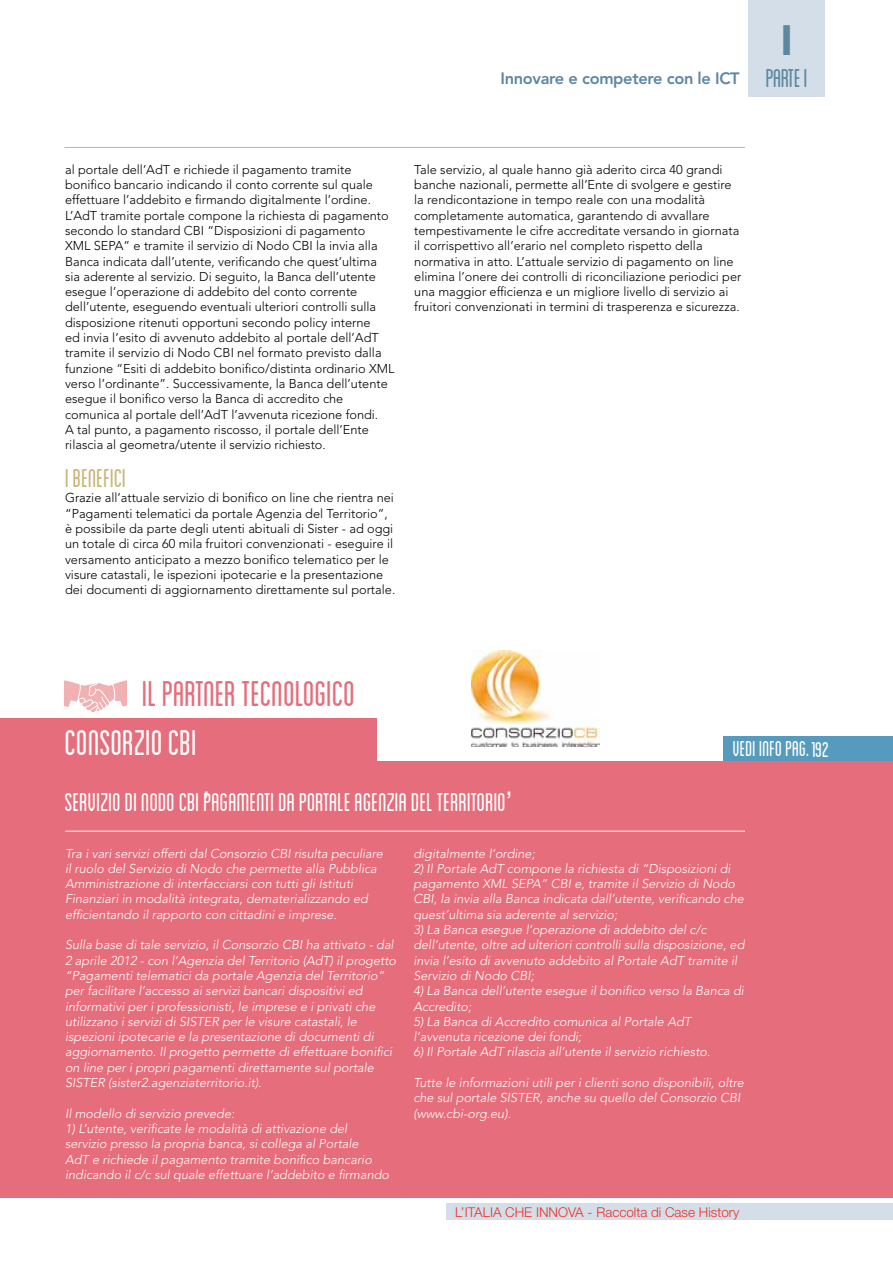
<style>
.page{position:relative;width:893px;height:1263px;background:#fff}
.page>*{position:absolute;margin:0;border:0;box-sizing:border-box;transform-origin:0 0}
.t1{font:900 42.15px "Avenir LT Std";color:#5d87a1}
.t2{font:condensed 37.5px "Blanch";color:#e66d7b}
.t3{font:condensed 37.5px "Blanch";color:#fff}
.t4{font:condensed 27px "Blanch";color:#fff}
.t5{font:condensed 27px "Blanch";color:#cbb677}
.t6{font:condensed 27px "Blanch";letter-spacing:-.02em;color:#5d87a1}
.t7{font:condensed 22.5px "Blanch";color:#fff}
.t8{font:800 16.35px "Avenir LT Std";letter-spacing:-.02em;color:#5d87a1}
.t9{font:300 13.5px "Helvetica Neue LT Std";color:#ee3126}
.t10{font:300 12.75px/15.3px "Avenir LT Std";color:#000}
.t11{font:italic 300 12.75px/15.3px "Avenir LT Std";color:#fff}
</style>
<div class="page">
<div style="left:446px;top:1203px;width:447px;height:17px;background:#d4dee8"></div>
<div style="left:748px;top:0;width:77px;height:97px;background:#d4dee8"></div>
<div style="left:724px;top:736px;width:169px;height:25px;background:#569bbe"></div>
<hr style="left:64px;top:147px;width:681px;height:1px;background:#cbb677">
<div style="left:0;top:761px;width:893px;height:436px;background:#e66d7b"></div>
<div style="left:0;top:718px;width:376px;height:62px;background:#e66d7b"></div>
<svg style="left:64px;top:680px;width:62px;height:32px"></svg>
<hr style="left:65px;top:831px;width:680px;height:1px;background:#fff">
<img style="left:471px;top:650px;width:128px;height:97px">
<p class="t8" style="left:500px;top:68px;width:241px">Innovare e competere con le ICT</p>
<h1 class="t1" style="left:780px;top:15px;width:14px">I</h1>
<h3 class="t6" style="left:766px;top:64px;width:43px">PARTE I</h3>
<p class="t10" style="left:65px;top:162px;width:331px">al portale dell’AdT e richiede il pagamento tramite bonifico bancario indicando il conto corrente sul quale effettuare l’addebito e firmando digitalmente l’ordine.<br>L’AdT tramite portale compone la richiesta di pagamento secondo lo standard CBI “Disposizioni di pagamento<br>XML SEPA” e tramite il servizio di Nodo CBI la invia alla Banca indicata dall’utente, verificando che quest’ultima sia aderente al servizio. Di seguito, la Banca dell’utente esegue l’operazione di addebito del conto corrente dell’utente, eseguendo eventuali ulteriori controlli sulla disposizione ritenuti opportuni secondo policy interne<br>ed invia l’esito di avvenuto addebito al portale dell’AdT tramite il servizio di Nodo CBI nel formato previsto dalla funzione “Esiti di addebito bonifico/distinta ordinario XML verso l’ordinante”. Successivamente, la Banca dell’utente esegue il bonifico verso la Banca di accredito che comunica al portale dell’AdT l’avvenuta ricezione fondi.<br>A tal punto, a pagamento riscosso, il portale dell’Ente rilascia al geometra/utente il servizio richiesto.</p>
<h3 class="t5" style="left:65px;top:463px;width:63px">I BENEFICI</h3>
<p class="t10" style="left:65px;top:490px;width:332px">Grazie all’attuale servizio di bonifico on line che rientra nei “Pagamenti telematici da portale Agenzia del Territorio”, è possibile da parte degli utenti abituali di Sister - ad oggi un totale di circa 60 mila fruitori convenzionati - eseguire il versamento anticipato a mezzo bonifico telematico per le visure catastali, le ispezioni ipotecarie e la presentazione dei documenti di aggiornamento direttamente sul portale.</p>
<p class="t10" style="left:414px;top:162px;width:329px">Tale servizio, al quale hanno già aderito circa 40 grandi banche nazionali, permette all’Ente di svolgere e gestire la rendicontazione in tempo reale con una modalità completamente automatica, garantendo di avvallare tempestivamente le cifre accreditate versando in giornata il corrispettivo all’erario nel completo rispetto della normativa in atto. L’attuale servizio di pagamento on line elimina l’onere dei controlli di riconciliazione periodici per una maggior efficienza e un migliore livello di servizio ai fruitori convenzionati in termini di trasperenza e sicurezza.</p>
<h2 class="t2" style="left:142px;top:673px;width:215px">IL PARTNER TECNOLOGICO</h2>
<h2 class="t3" style="left:65px;top:722px;width:133px">CONSORZIO CBI</h2>
<h3 class="t4" style="left:65px;top:787px;width:443px">SERVIZIO DI NODO CBI PAGAMENTI DA PORTALE AGENZIA DEL TERRITORIO</h3>
<p class="t11" style="left:65px;top:846px;width:319px">Tra i vari servizi offerti dal Consorzio CBI risulta peculiare il ruolo del Servizio di Nodo che permette alla Pubblica Amministrazione di interfacciarsi con tutti gli Istituti Finanziari in modalità integrata, dematerializzando ed efficientando il rapporto con cittadini e imprese.</p>
<p class="t11" style="left:65px;top:937px;width:333px">Sulla base di tale servizio, il Consorzio CBI ha attivato - dal 2 aprile 2012 - con l’Agenzia del Territorio (AdT) il progetto “Pagamenti telematici da portale Agenzia del Territorio” per facilitare l’accesso ai servizi bancari dispositivi ed informativi per i professionisti, le imprese e i privati che utilizzano i servizi di SISTER per le visure catastali, le ispezioni ipotecarie e la presentazione di documenti di aggiornamento. Il progetto permette di effettuare bonifici on line per i propri pagamenti direttamente sul portale SISTER (sister2.agenziaterritorio.it).</p>
<p class="t11" style="left:65px;top:1106px;width:171px">Il modello di servizio prevede:</p>
<p class="t11" style="left:65px;top:1121px;width:326px">1) L’utente, verificate le modalità di attivazione del servizio presso la propria banca, si collega al Portale<br>AdT e richiede il pagamento tramite bonifico bancario indicando il c/c sul quale effettuare l’addebito e firmando</p>
<h3 class="t7" style="left:733px;top:737px;width:98px">VEDI INFO PAG.192</h3>
<p class="t11" style="left:413px;top:846px;width:123px">digitalmente l’ordine;</p>
<p class="t11" style="left:413px;top:861px;width:332px">2) Il Portale AdT compone la richiesta di “Disposizioni di pagamento XML SEPA” CBI e, tramite il Servizio di Nodo CBI, la invia alla Banca indicata dall’utente, verificando che quest’ultima sia aderente al servizio;</p>
<p class="t11" style="left:413px;top:922px;width:333px">3) La Banca esegue l’operazione di addebito del c/c dell’utente, oltre ad ulteriori controlli sulla disposizione, ed invia l’esito di avvenuto addebito al Portale AdT tramite il Servizio di Nodo CBI;</p>
<p class="t11" style="left:413px;top:983px;width:332px">4) La Banca dell’utente esegue il bonifico verso la Banca di<br>Accredito;</p>
<p class="t11" style="left:413px;top:1014px;width:279px">5) La Banca di Accredito comunica al Portale AdT l’avvenuta ricezione dei fondi;</p>
<p class="t11" style="left:413px;top:1044px;width:299px">6) Il Portale AdT rilascia all’utente il servizio richiesto.</p>
<p class="t11" style="left:413px;top:1075px;width:332px">Tutte le informazioni utili per i clienti sono disponibili, oltre che sul portale SISTER, anche su quello del Consorzio CBI (www.cbi-org.eu).</p>
<p class="t9" style="left:455px;top:1204px;width:286px">L’ITALIA CHE INNOVA - Raccolta di Case History</p>
</div>
